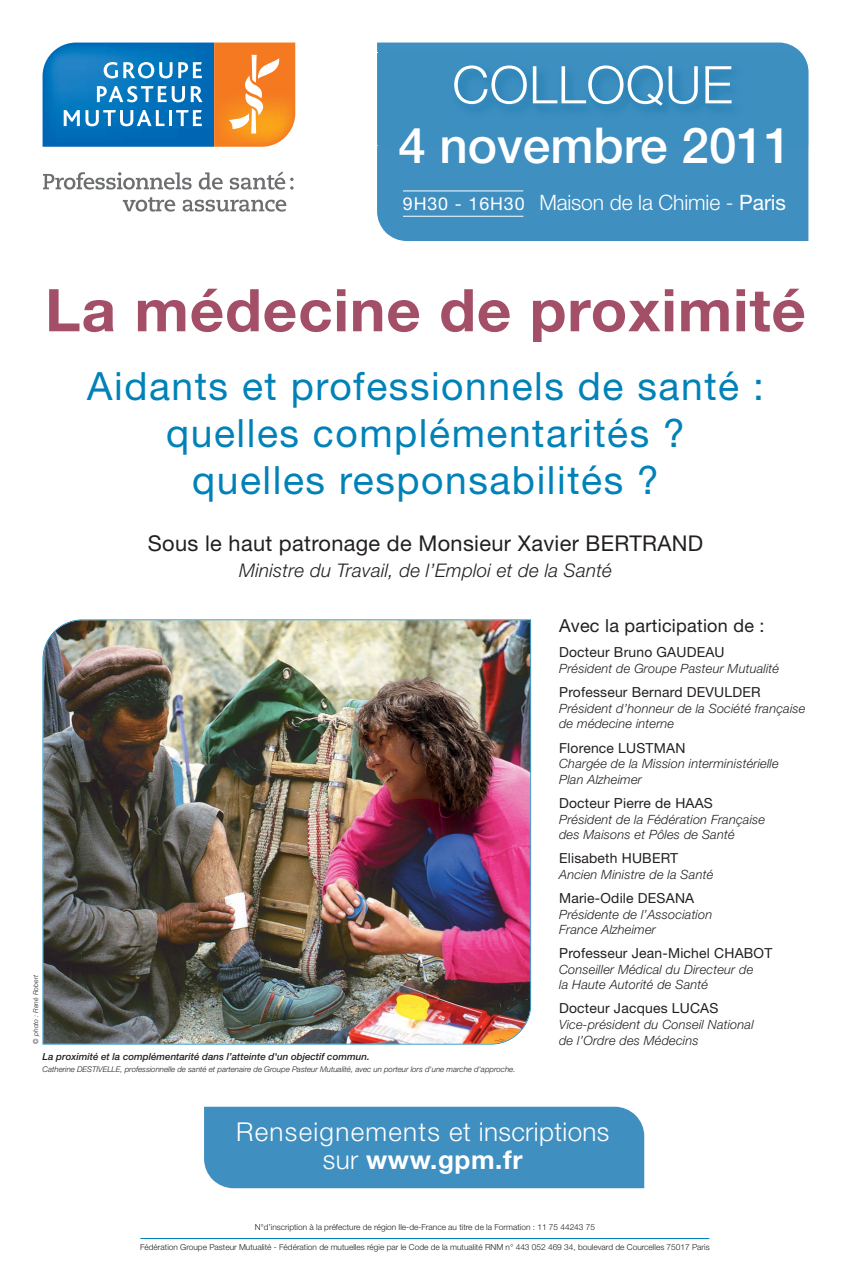
<style>
.page{position:relative;width:851px;height:1276px;background:#fff}
.page>*{position:absolute;margin:0;border:0;box-sizing:border-box;transform-origin:0 0}
.t1{font:700 58.88px "Helvetica Neue";letter-spacing:.015em;color:#a34f67}
.t2{font:300 51.97px "Helvetica Neue";letter-spacing:.01em;color:#fff}
.t3{font:500 49.5px "Helvetica Neue";color:#fff}
.t4{font:39px/47.2px "Helvetica Neue";letter-spacing:.04em;color:#0082b8;text-align:center}
.t5{font:300 26.03px/27.9px "Helvetica Neue";letter-spacing:.05em;color:#fff;text-align:center}
.t6{font:21.75px "Helvetica Neue";letter-spacing:.015em;color:#231f20}
.t7{font:300 21.23px "Helvetica Neue";letter-spacing:-.005em;color:#fff}
.t8{font:italic 300 18.75px "Helvetica Neue";letter-spacing:.015em;color:#231f20}
.t9{font:18px "Helvetica Neue";letter-spacing:.015em;color:#231f20}
.t10{font:13.88px "Helvetica Neue";letter-spacing:.015em;color:#231f20}
.t11{font:italic 300 12.75px/15.3px "Helvetica Neue";letter-spacing:.015em;color:#231f20}
.t12{font:italic 500 9.75px "Helvetica Neue";color:#231f20}
.t13{font:300 8.25px "Helvetica Neue";color:#231f20}
.t14{font:italic 300 7.88px "Helvetica Neue";color:#231f20}
.t15{font:italic 300 6.75px "Helvetica Neue";letter-spacing:.015em;color:#231f20}
.s1{font-weight:400;font-size:17.85px}
.s2{font-weight:400}
.s3{font-weight:700}
</style>
<div class="page">
<svg style="left:43px;top:43px;width:252px;height:104px;background:#688a9b"></svg>
<svg style="left:43px;top:172px;width:148px;height:18px"></svg>
<svg style="left:199px;top:172px;width:24px;height:18px"></svg>
<svg style="left:230px;top:171px;width:63px;height:19px"></svg>
<svg style="left:123px;top:197px;width:52px;height:15px"></svg>
<svg style="left:182px;top:200px;width:104px;height:12px"></svg>
<div style="left:377px;top:43px;width:431px;height:198px;background:#3f8fc0"></div>
<img style="left:808px;top:68px;width:1px;height:77px">
<img style="left:377px;top:53px;width:431px;height:92px">
<hr style="left:403px;top:216px;width:120px;height:1px;background:#fff">
<hr style="left:403px;top:191px;width:120px;height:1px;background:#fff">
<hr style="left:140px;top:1238px;width:569px;height:1px;background:#0082b8">
<img style="left:43px;top:619px;width:488px;height:425px">
<div style="left:204px;top:1106px;width:440px;height:82px;background:#3f8fc0"></div>
<h2 class="t2" style="left:452px;top:66px;width:282px">COLLOQUE</h2>
<h3 class="t3" style="left:398px;top:128px;width:394px">4 novembre 2011</h3>
<h3 class="t7" style="left:403px;top:194px;width:384px"><span class="s1">9H30 - 16H30</span> Maison de la Chimie - <span class="s2">Paris</span></h3>
<p class="t15" style="left:33px;top:1043px;width:70px;rotate:-90deg">© photo : René Robert</p>
<h1 class="t1" style="left:45px;top:289px;width:762px">La médecine de proximité</h1>
<h3 class="t4" style="left:87px;top:366px;width:678px">Aidants et professionnels de santé : quelles complémentarités ?<br>quelles responsabilités ?</h3>
<h3 class="t6" style="left:148px;top:535px;width:556px">Sous le haut patronage de Monsieur Xavier BERTRAND</h3>
<h3 class="t8" style="left:239px;top:563px;width:374px">Ministre du Travail, de l’Emploi et de la Santé</h3>
<h3 class="t9" style="left:559px;top:619px;width:207px">Avec la participation de :</h3>
<p class="t10" style="left:559px;top:647px;width:167px">Docteur Bruno GAUDEAU</p>
<p class="t11" style="left:559px;top:662px;width:221px">Président de Groupe Pasteur Mutualité</p>
<p class="t10" style="left:559px;top:687px;width:203px">Professeur Bernard DEVULDER</p>
<p class="t11" style="left:559px;top:702px;width:248px">Président d’honneur de la Société française de médecine interne</p>
<p class="t10" style="left:559px;top:742px;width:128px">Florence LUSTMAN</p>
<p class="t11" style="left:559px;top:757px;width:221px">Chargée de la Mission interministérielle<br>Plan Alzheimer</p>
<p class="t10" style="left:559px;top:798px;width:155px">Docteur Pierre de HAAS</p>
<p class="t11" style="left:559px;top:812px;width:207px">Président de la Fédération Française des Maisons et Pôles de Santé</p>
<p class="t10" style="left:559px;top:853px;width:120px">Elisabeth HUBERT</p>
<p class="t11" style="left:559px;top:868px;width:156px">Ancien Ministre de la Santé</p>
<p class="t10" style="left:559px;top:893px;width:136px">Marie-Odile DESANA</p>
<p class="t11" style="left:559px;top:908px;width:155px">Présidente de l’Association<br>France Alzheimer</p>
<p class="t10" style="left:559px;top:948px;width:215px">Professeur Jean-Michel CHABOT</p>
<p class="t11" style="left:559px;top:963px;width:196px">Conseiller Médical du Directeur de la Haute Autorité de Santé</p>
<p class="t10" style="left:559px;top:1003px;width:161px">Docteur Jacques LUCAS</p>
<p class="t11" style="left:559px;top:1018px;width:196px">Vice-président du Conseil National de l’Ordre des Médecins</p>
<p class="t12" style="left:43px;top:1053px;width:328px">La proximité et la complémentarité dans l’atteinte d'un objectif commun.</p>
<p class="t14" style="left:43px;top:1066px;width:474px">Catherine DESTIVELLE, professionnelle de santé et partenaire de Groupe Pasteur Mutualité, avec un porteur lors d'une marche d'approche.</p>
<h3 class="t5" style="left:236px;top:1120px;width:375px">Renseignements et inscriptions sur <span class="s3">www.gpm.fr</span></h3>
<p class="t13" style="left:255px;top:1223px;width:342px">N°d’inscription à la préfecture de région Ile-de-France au titre de la Formation : 11 75 44243 75</p>
<p class="t13" style="left:140px;top:1244px;width:571px">Fédération Groupe Pasteur Mutualité - Fédération de mutuelles régie par le Code de la mutualité RNM n° 443 052 469 34, boulevard de Courcelles 75017 Paris</p>
</div>
